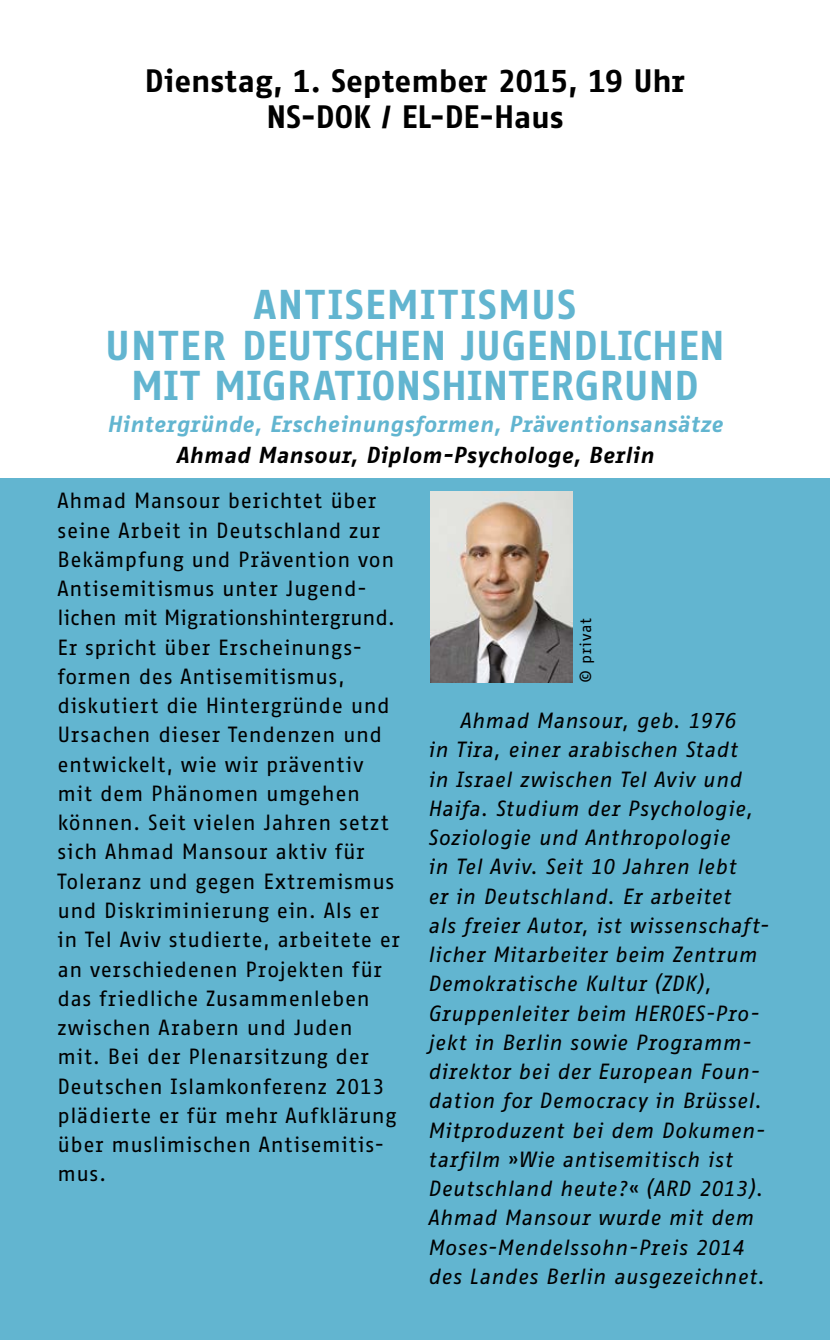
<style>
.page{position:relative;width:830px;height:1340px;background:#fff}
.page>*{position:absolute;margin:0;border:0;box-sizing:border-box;transform-origin:0 0}
.t1{font:700 40.5px/40.5px "Fago Office Sans";letter-spacing:.015em;color:#62b5d0;text-align:center}
.t2{font:700 31.5px/36px "Fago Office Sans";color:#000;text-align:center}
.t3{font:italic 700 22.5px "Fago Office Sans";letter-spacing:.02em;color:#62b5d0}
.t4{font:italic 700 22.5px "Fago Office Sans";letter-spacing:.02em;color:#000}
.t5{font:21.38px/29.2px "Fago Office Sans";letter-spacing:.025em;color:#000}
.t6{font:italic 21.38px/29.2px "Fago Office Sans";letter-spacing:.025em;color:#000}
.t7{font:15.75px "Fago Office Sans";letter-spacing:.05em;color:#000}
</style>
<div class="page">
<div style="left:0;top:478px;width:829px;height:861px;background:#62b5d0"></div>
<img style="left:431px;top:491px;width:140px;height:191px">
<h2 class="t2" style="left:145px;top:63px;width:541px">Dienstag, 1. September 2015, 19 Uhr<br>NS-DOK / EL-DE-Haus</h2>
<h1 class="t1" style="left:105px;top:284px;width:620px">ANTISEMITISMUS<br>UNTER DEUTSCHEN JUGENDLICHEN<br>MIT MIGRATIONSHINTERGRUND</h1>
<p class="t3" style="left:107px;top:411px;width:617px">Hintergründe, Erscheinungsformen, Präventionsansätze</p>
<p class="t4" style="left:176px;top:443px;width:478px">Ahmad Mansour, Diplom-Psychologe, Berlin</p>
<p class="t5" style="left:57px;top:486px;width:344px">Ahmad Mansour berichtet über seine Arbeit in Deutschland zur<br>Bekämpfung und Prävention von<br>Antisemitismus unter Jugend&shy;lichen mit Migrationshintergrund.<br>Er spricht über Erscheinungs&shy;formen des Antisemitismus, diskutiert die Hintergründe und<br>Ursachen dieser Tendenzen und entwickelt, wie wir präventiv mit dem Phänomen umgehen können. Seit vielen Jahren setzt sich Ahmad Mansour aktiv für<br>Toleranz und gegen Extremismus und Diskriminierung ein. Als er in Tel Aviv studierte, arbeitete er an verschiedenen Projekten für das friedliche Zusammenleben zwischen Arabern und Juden mit. Bei der Plenarsitzung der<br>Deutschen Islamkonferenz 2013 plädierte er für mehr Aufklärung über muslimischen Antisemitis&shy;mus.</p>
<p class="t7" style="left:576px;top:682px;width:67px;rotate:-90deg">© privat</p>
<p class="t6" style="left:427px;top:706px;width:338px;text-indent:32px">Ahmad Mansour, geb. 1976<br>in Tira, einer arabischen Stadt<br>in Israel zwischen Tel Aviv und<br>Haifa. Studium der Psychologie,<br>Soziologie und Anthropologie<br>in Tel Aviv. Seit 10 Jahren lebt<br>er in Deutschland. Er arbeitet<br>als freier Autor, ist wissenschaft&shy;licher Mitarbeiter beim Zentrum<br>Demokratische Kultur (ZDK),<br>Gruppenleiter beim HEROES-Pro&shy;jekt in Berlin sowie Programm&shy;direktor bei der European Foun&shy;dation for Democracy in Brüssel.<br>Mitproduzent bei dem Dokumen&shy;tarfilm »Wie antisemitisch ist<br>Deutschland heute?« (ARD 2013).<br>Ahmad Mansour wurde mit dem<br>Moses-Mendelssohn-Preis 2014 des Landes Berlin ausgezeichnet.</p>
</div>
